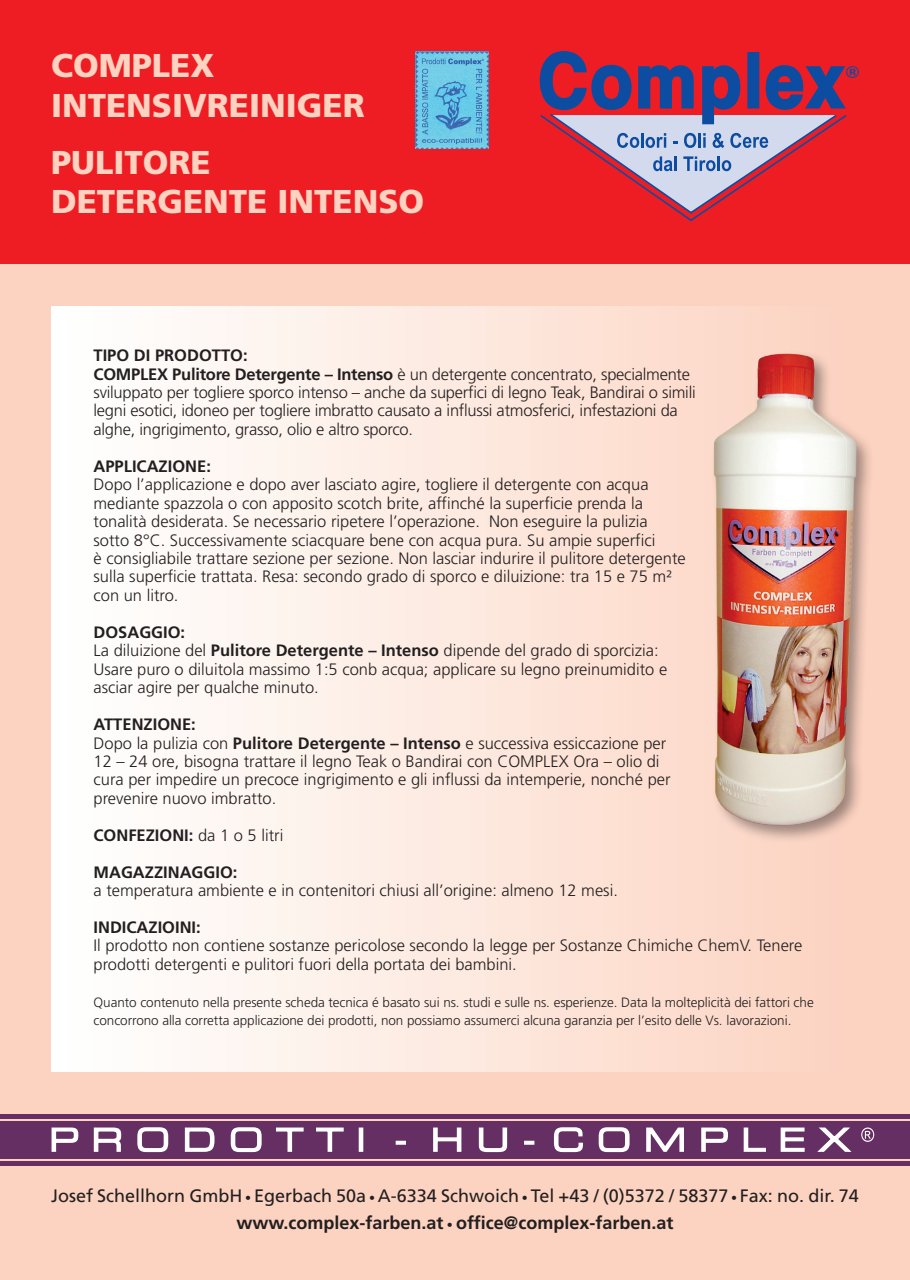
<style>
.page{position:relative;width:910px;height:1280px;background:#fff}
.page>*{position:absolute;margin:0;border:0;box-sizing:border-box;transform-origin:0 0}
.t1{font:900 33px/39.6px "Frutiger";color:#fcd2c0}
.t2{font:18px/27px "Frutiger";color:#231f20;text-align:center}
.t3{font:300 16.5px/18.5px "Frutiger";color:#231f20}
.t4{font:700 16.5px "Frutiger";color:#231f20}
.t5{font:300 13.5px/18.5px "Frutiger";letter-spacing:-.005em;color:#231f20}
.s1{font-weight:700}
.s2{font-weight:300}
.s3{font-size:12px}
.s4{font-weight:700;font-size:12px}
</style>
<div class="page">
<div style="left:0;top:264px;width:910px;height:1016px;background:#fcd2c0"></div>
<div style="left:0;top:0;width:910px;height:264px;background:#ee1d23"></div>
<div style="left:51px;top:306px;width:808px;height:765px;background:linear-gradient(to right,#feffff,#fcd3c0)"></div>
<div style="left:0;top:1114px;width:910px;height:5px;background:#652f64"></div>
<div style="left:0;top:1161px;width:910px;height:5px;background:#652f64"></div>
<div style="left:0;top:1121px;width:910px;height:37px;background:#652f64"></div>
<svg style="left:861px;top:1127px;width:13px;height:15px"></svg>
<svg style="left:51px;top:1127px;width:28px;height:25px"></svg>
<svg style="left:93px;top:1127px;width:29px;height:25px"></svg>
<svg style="left:137px;top:1127px;width:32px;height:26px"></svg>
<svg style="left:184px;top:1127px;width:31px;height:25px"></svg>
<svg style="left:230px;top:1127px;width:32px;height:26px"></svg>
<svg style="left:276px;top:1127px;width:28px;height:25px"></svg>
<svg style="left:316px;top:1127px;width:28px;height:25px"></svg>
<hr style="left:359px;top:1127px;width:4px;height:25px;background:#fff">
<svg style="left:396px;top:1141px;width:10px;height:4px"></svg>
<svg style="left:433px;top:1127px;width:29px;height:25px"></svg>
<svg style="left:478px;top:1127px;width:30px;height:26px"></svg>
<svg style="left:524px;top:1141px;width:10px;height:4px"></svg>
<svg style="left:553px;top:1127px;width:30px;height:26px"></svg>
<svg style="left:598px;top:1127px;width:32px;height:26px"></svg>
<svg style="left:646px;top:1127px;width:38px;height:25px"></svg>
<svg style="left:701px;top:1127px;width:27px;height:25px"></svg>
<svg style="left:743px;top:1127px;width:23px;height:25px"></svg>
<svg style="left:780px;top:1127px;width:25px;height:25px"></svg>
<svg style="left:817px;top:1127px;width:35px;height:25px"></svg>
<img style="left:416px;top:51px;width:72px;height:98px">
<svg style="left:539px;top:51px;width:320px;height:170px"></svg>
<div style="left:709px;top:349px;width:165px;height:494px;background:#231f20;opacity:.45"></div>
<img style="left:707px;top:349px;width:154px;height:482px">
<h1 class="t1" style="left:51px;top:46px;width:315px">COMPLEX<br>INTENSIVREINIGER</h1>
<h1 class="t1" style="left:51px;top:142px;width:375px">PULITORE<br>DETERGENTE INTENSO</h1>
<p class="t3" style="left:94px;top:346px;width:604px"><span class="s1">TIPO DI PRODOTTO:<br>COMPLEX Pulitore Detergente – Intenso</span> è un detergente concentrato, specialmente sviluppato per togliere sporco intenso – anche da superfici di legno Teak, Bandirai o simili legni esotici, idoneo per togliere imbratto causato a influssi atmosferici, infestazioni da alghe, ingrigimento, grasso, olio e altro sporco.</p>
<p class="t4" style="left:94px;top:456px;width:119px">APPLICAZIONE:</p>
<p class="t3" style="left:94px;top:475px;width:594px">Dopo l’applicazione e dopo aver lasciato agire, togliere il detergente con acqua mediante spazzola o con apposito scotch brite, affinché la superficie prenda la tonalità desiderata. Se necessario ripetere l’operazione. Non eseguire la pulizia sotto 8°C. Successivamente sciacquare bene con acqua pura. Su ampie superfici<br>è consigliabile trattare sezione per sezione. Non lasciar indurire il pulitore detergente sulla superficie trattata. Resa: secondo grado di sporco e diluizione: tra 15 e 75 m² con un litro.</p>
<p class="t3" style="left:94px;top:623px;width:575px"><span class="s1">DOSAGGIO:<br></span>La diluizione del <span class="s1">Pulitore Detergente – Intenso</span> dipende del grado di sporcizia:<br>Usare puro o diluitola massimo 1:5 conb acqua; applicare su legno preinumidito e asciar agire per qualche minuto.</p>
<p class="t3" style="left:94px;top:715px;width:578px"><span class="s1">ATTENZIONE:<br></span>Dopo la pulizia con <span class="s1">Pulitore Detergente – Intenso</span> e successiva essiccazione per 12 – 24 ore, bisogna trattare il legno Teak o Bandirai con COMPLEX Ora – olio di cura per impedire un precoce ingrigimento e gli influssi da intemperie, nonché per prevenire nuovo imbratto.</p>
<p class="t4" style="left:94px;top:825px;width:191px">CONFEZIONI: <span class="s2">da 1 o 5 litri</span></p>
<p class="t4" style="left:94px;top:862px;width:145px">MAGAZZINAGGIO:</p>
<p class="t3" style="left:94px;top:881px;width:526px">a temperatura ambiente e in contenitori chiusi all’origine: almeno 12 mesi.</p>
<p class="t4" style="left:94px;top:917px;width:109px">INDICAZIOINI:</p>
<p class="t3" style="left:94px;top:937px;width:710px">Il prodotto non contiene sostanze pericolose secondo la legge per Sostanze Chimiche ChemV. Tenere prodotti detergenti e pulitori fuori della portata dei bambini.</p>
<p class="t5" style="left:94px;top:993px;width:722px">Quanto contenuto nella presente scheda tecnica é basato sui ns. studi e sulle ns. esperienze. Data la molteplicità dei fattori che concorrono alla corretta applicazione dei prodotti, non possiamo assumerci alcuna garanzia per l’esito delle Vs. lavorazioni.</p>
<p class="t2" style="left:51px;top:1182px;width:809px">Josef Schellhorn GmbH <span class="s3">•</span> Egerbach 50a <span class="s3">•</span> A-6334 Schwoich <span class="s3">•</span> Tel +43 / (0)5372 / 58377 <span class="s3">•</span> Fax: no. dir. 74 <span class="s1">www.complex-farben.at</span> <span class="s4">•</span> <span class="s1">office@complex-farben.at</span></p>
</div>
